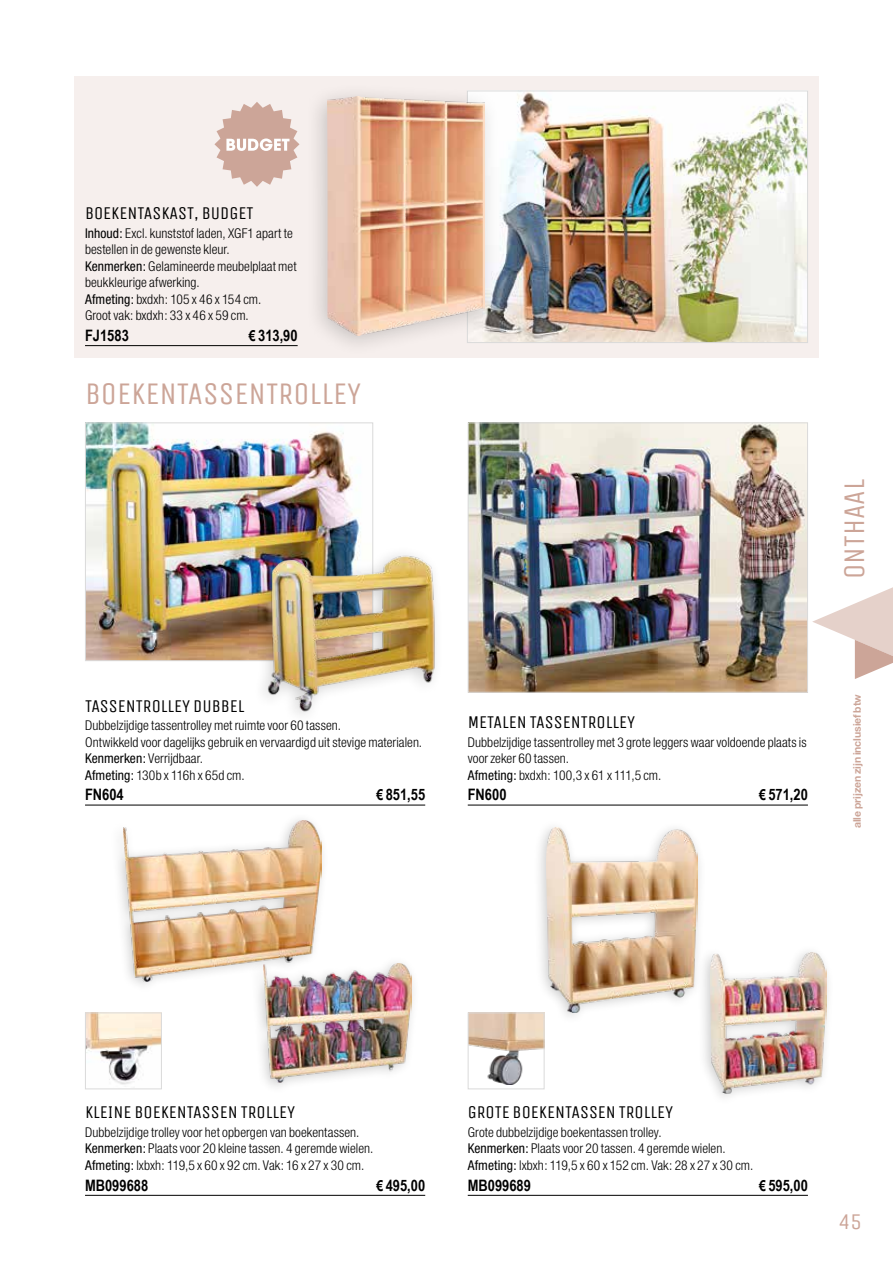
<style>
.page{position:relative;width:893px;height:1263px;background:#fff}
.page>*{position:absolute;margin:0;border:0;box-sizing:border-box;transform-origin:0 0}
.t1{font:31.5px "Unica One";color:#cca598}
.t2{font:30px "Unica One";color:#cca598}
.t3{font:22.5px "Unica One";color:#cca598}
.t4{font:18px "Unica One";color:#000}
.t5{font:700 15.75px "Arial Narrow";color:#000}
.t6{font:300 condensed 13.5px/16.5px "Helvetica Neue";letter-spacing:.005em;color:#000}
.t7{font:700 10.5px "Helvetica Neue";letter-spacing:-.01em;color:#cca598}
.s1{font-weight:400}
.s2{font-size:15px}
</style>
<div class="page">
<svg style="left:812px;top:587px;width:81px;height:92px"></svg>
<hr style="left:468px;top:1195px;width:340px;height:1px;background:#000">
<img style="left:87px;top:424px;width:274px;height:235px">
<div style="left:85px;top:422px;width:288px;height:239px;border:1px solid #dadada"></div>
<img style="left:470px;top:424px;width:336px;height:267px">
<div style="left:468px;top:422px;width:340px;height:271px;border:1px solid #dadada"></div>
<img style="left:123px;top:821px;width:198px;height:160px">
<img style="left:87px;top:1014px;width:73px;height:71px">
<div style="left:85px;top:1012px;width:77px;height:77px;border:1px solid #dadada"></div>
<div style="left:250px;top:955px;width:170px;height:140px;background:#000;opacity:.2"></div>
<img style="left:264px;top:963px;width:147px;height:120px">
<div style="left:533px;top:819px;width:173px;height:206px;background:#000;opacity:.2"></div>
<img style="left:546px;top:827px;width:152px;height:185px">
<img style="left:470px;top:1014px;width:72px;height:71px">
<div style="left:468px;top:1012px;width:76px;height:77px;border:1px solid #dadada"></div>
<div style="left:697px;top:944px;width:138px;height:162px;background:#000;opacity:.2"></div>
<img style="left:710px;top:952px;width:116px;height:142px">
<hr style="left:85px;top:805px;width:340px;height:1px;background:#000">
<hr style="left:468px;top:805px;width:340px;height:1px;background:#000">
<hr style="left:85px;top:1195px;width:340px;height:1px;background:#000">
<div style="left:252px;top:545px;width:193px;height:181px;background:#000;opacity:.2"></div>
<img style="left:252px;top:548px;width:193px;height:168px">
<div style="left:74px;top:76px;width:745px;height:282px;background:#f6efed"></div>
<hr style="left:85px;top:345px;width:213px;height:1px;background:#000">
<img style="left:500px;top:93px;width:306px;height:248px">
<div style="left:467px;top:91px;width:341px;height:252px;border:1px solid #dadada"></div>
<div style="left:304px;top:82px;width:196px;height:276px;background:#000;opacity:.2"></div>
<img style="left:328px;top:96px;width:157px;height:240px">
<svg style="left:214px;top:102px;width:85px;height:85px"></svg>
<h3 class="t4" style="left:85px;top:203px;width:170px">BOEKENTASKAST, BUDGET</h3>
<p class="t6" style="left:85px;top:225px;width:213px"><span class="s1">Inhoud:</span> Excl. kunststof laden, XGF1 apart te bestellen in de gewenste kleur.<br><span class="s1">Kenmerken:</span> Gelamineerde meubelplaat met beukkleurige afwerking.<br><span class="s1">Afmeting:</span> bxdxh: 105 x 46 x 154 cm.<br>Groot vak: bxdxh: 33 x 46 x 59 cm.</p>
<p class="t5" style="left:85px;top:323px;width:45px">FJ1583</p>
<p class="t5" style="left:249px;top:323px;width:50px"><span class="s2">€</span> 313,90</p>
<h1 class="t1" style="left:85px;top:375px;width:278px">BOEKENTASSENTROLLEY</h1>
<h2 class="t2" style="left:837px;top:579px;width:101px;rotate:-90deg">ONTHAAL</h2>
<h3 class="t4" style="left:85px;top:695px;width:161px">TASSENTROLLEY DUBBEL</h3>
<p class="t6" style="left:85px;top:717px;width:339px">Dubbelzijdige tassentrolley met ruimte voor 60 tassen.<br>Ontwikkeld voor dagelijks gebruik en vervaardigd uit stevige materialen.<br><span class="s1">Kenmerken:</span> Verrijdbaar.<br><span class="s1">Afmeting:</span> 130b x 116h x 65d cm.</p>
<p class="t5" style="left:85px;top:783px;width:40px">FN604</p>
<p class="t5" style="left:376px;top:783px;width:50px"><span class="s2">€</span> 851,55</p>
<h3 class="t4" style="left:468px;top:711px;width:169px">METALEN TASSENTROLLEY</h3>
<p class="t6" style="left:468px;top:733px;width:340px">Dubbelzijdige tassentrolley met 3 grote leggers waar voldoende plaats is voor zeker 60 tassen.<br><span class="s1">Afmeting:</span> bxdxh: 100,3 x 61 x 111,5 cm.</p>
<p class="t5" style="left:468px;top:783px;width:40px">FN600</p>
<p class="t5" style="left:759px;top:783px;width:50px"><span class="s2">€</span> 571,20</p>
<p class="t7" style="left:851px;top:828px;width:136px;rotate:-90deg">alle prijzen zijn inclusief btw</p>
<h3 class="t4" style="left:85px;top:1102px;width:212px">KLEINE BOEKENTASSEN TROLLEY</h3>
<p class="t6" style="left:85px;top:1124px;width:290px">Dubbelzijdige trolley voor het opbergen van boekentassen.<br><span class="s1">Kenmerken:</span> Plaats voor 20 kleine tassen. 4 geremde wielen.<br><span class="s1">Afmeting:</span> lxbxh: 119,5 x 60 x 92 cm. Vak: 16 x 27 x 30 cm.</p>
<p class="t5" style="left:85px;top:1173px;width:65px">MB099688</p>
<p class="t5" style="left:376px;top:1173px;width:50px"><span class="s2">€</span> 495,00</p>
<h3 class="t4" style="left:468px;top:1102px;width:207px">GROTE BOEKENTASSEN TROLLEY</h3>
<p class="t6" style="left:468px;top:1124px;width:287px">Grote dubbelzijdige boekentassen trolley.<br><span class="s1">Kenmerken:</span> Plaats voor 20 tassen. 4 geremde wielen.<br><span class="s1">Afmeting:</span> lxbxh: 119,5 x 60 x 152 cm. Vak: 28 x 27 x 30 cm.</p>
<p class="t5" style="left:468px;top:1173px;width:65px">MB099689</p>
<p class="t5" style="left:759px;top:1173px;width:50px"><span class="s2">€</span> 595,00</p>
<h3 class="t3" style="left:839px;top:1208px;width:24px">45</h3>
</div>
